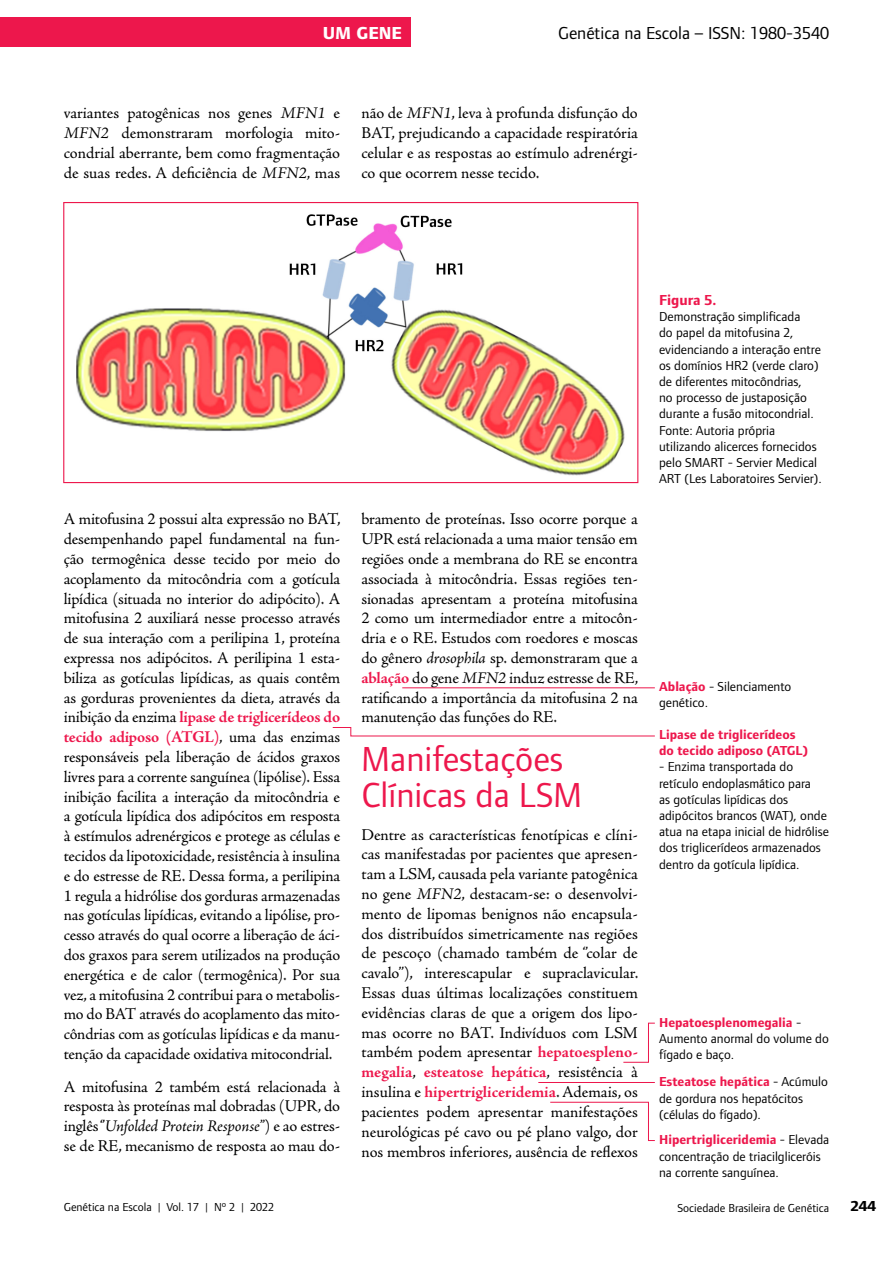
<style>
.page{position:relative;width:893px;height:1263px;background:#fff}
.page>*{position:absolute;margin:0;border:0;box-sizing:border-box;transform-origin:0 0}
.t1{font:36px/36px "Foundry Form Sans";color:#ed174c}
.t2{font:18px "Foundry Form Sans";color:#000}
.t3{font:800 18px "Foundry Form Sans";color:#fff}
.t4{font:16.5px/19.8px "Adobe Jenson Pro";letter-spacing:-.01em;color:#000;text-align:justify}
.t5{font:700 15px "Foundry Form Sans";color:#ed174c}
.t6{font:800 15px "Foundry Form Sans";color:#000}
.t7{font:13.5px/16.2px "Foundry Form Sans";color:#000}
.t8{font:700 13.5px/16.2px "Foundry Form Sans";color:#ed174c}
.t9{font:12px "Foundry Form Sans";color:#000}
.s1{font-style:italic}
.s2{font-weight:700;color:#ed174c}
</style>
<div class="page">
<img style="left:76px;top:214px;width:549px;height:262px">
<div style="left:63px;top:202px;width:575px;height:281px;border:1px solid #ed174c"></div>
<hr style="left:402px;top:687px;width:253px;height:1px;background:#ed174c">
<svg style="left:332px;top:727px;width:323px;height:10px"></svg>
<hr style="left:538px;top:1082px;width:117px;height:1px;background:#ed174c">
<svg style="left:550px;top:1101px;width:105px;height:40px"></svg>
<svg style="left:623px;top:1022px;width:32px;height:41px"></svg>
<div style="left:0;top:17px;width:411px;height:30px;background:#ed174c"></div>
<p class="t3" style="left:323px;top:23px;width:81px">UM GENE</p>
<p class="t2" style="left:558px;top:23px;width:273px">Genética na Escola – ISSN: 1980-3540</p>
<p class="t4" style="left:64px;top:103px;width:278px">variantes patogênicas nos genes <span class="s1">MFN1</span> e <span class="s1">MFN2</span> demonstraram morfologia mito&shy;condrial aberrante, bem como fragmentação de suas redes. A deficiência de <span class="s1">MFN2</span>, mas</p>
<p class="t4" style="left:361px;top:103px;width:278px">não de <span class="s1">MFN1</span>, leva à profunda disfunção do BAT, prejudicando a capacidade respiratória celular e as respostas ao estímulo adrenérgi&shy;co que ocorrem nesse tecido.</p>
<p class="t4" style="left:64px;top:509px;width:278px">A mitofusina 2 possui alta expressão no BAT, desempenhando papel fundamental na fun&shy;ção termogênica desse tecido por meio do acoplamento da mitocôndria com a gotícula lipídica (situada no interior do adipócito). A mitofusina 2 auxiliará nesse processo através de sua interação com a perilipina 1, proteína expressa nos adipócitos. A perilipina 1 esta&shy;biliza as gotículas lipídicas, as quais contêm as gorduras provenientes da dieta, através da inibição da enzima <span class="s2">lipase de triglicerídeos do tecido adiposo (ATGL)</span>, uma das enzimas responsáveis pela liberação de ácidos graxos livres para a corrente sanguínea (lipólise). Essa inibição facilita a interação da mitocôndria e a gotícula lipídica dos adipócitos em resposta à estímulos adrenérgicos e protege as células e tecidos da lipotoxicidade, resistência à insulina e do estresse de RE. Dessa forma, a perilipina 1 regula a hidrólise dos gorduras armazenadas nas gotículas lipídicas, evitando a lipólise, pro&shy;cesso através do qual ocorre a liberação de áci&shy;dos graxos para serem utilizados na produção energética e de calor (termogênica). Por sua vez, a mitofusina 2 contribui para o metabolis&shy;mo do BAT através do acoplamento das mito&shy;côndrias com as gotículas lipídicas e da manu&shy;tenção da capacidade oxidativa mitocondrial.</p>
<p class="t4" style="left:64px;top:1077px;width:278px">A mitofusina 2 também está relacionada à resposta às proteínas mal dobradas (UPR, do inglês ‘’<span class="s1">Unfolded Protein Response’’</span>) e ao estres&shy;se de RE, mecanismo de resposta ao mau do-</p>
<p class="t4" style="left:361px;top:509px;width:278px">bramento de proteínas. Isso ocorre porque a UPR está relacionada a uma maior tensão em regiões onde a membrana do RE se encontra associada à mitocôndria. Essas regiões ten&shy;sionadas apresentam a proteína mitofusina 2 como um intermediador entre a mitocôn&shy;dria e o RE. Estudos com roedores e moscas do gênero <span class="s1">drosophila</span> sp. demonstraram que a <span class="s2">ablação</span> do gene <span class="s1">MFN2</span> induz estresse de RE, ratificando a importância da mitofusina 2 na manutenção das funções do RE.</p>
<p class="t1" style="left:361px;top:741px;width:222px">Manifestações<br>Clínicas da LSM</p>
<p class="t4" style="left:361px;top:825px;width:278px">Dentre as características fenotípicas e clíni&shy;cas manifestadas por pacientes que apresen&shy;tam a LSM, causada pela variante patogênica no gene <span class="s1">MFN2</span>, destacam-se: o desenvolvi&shy;mento de lipomas benignos não encapsula&shy;dos distribuídos simetricamente nas regiões de pescoço (chamado também de ‘’colar de cavalo’’), interescapular e supraclavicular.<br>Essas duas últimas localizações constituem evidências claras de que a origem dos lipo&shy;mas ocorre no BAT. Indivíduos com LSM também podem apresentar <span class="s2">hepatoespleno&shy;megalia</span>, <span class="s2">esteatose hepática</span>, resistência à insulina e <span class="s2">hipertrigliceridemia</span>. Ademais, os pacientes podem apresentar manifestações neurológicas pé cavo ou pé plano valgo, dor nos membros inferiores, ausência de reflexos</p>
<p class="t5" style="left:659px;top:291px;width:59px">Figura 5.</p>
<p class="t7" style="left:659px;top:308px;width:164px">Demonstração simplificada<br>do papel da mitofusina 2, evidenciando a interação entre os domínios HR2 (verde claro) de diferentes mitocôndrias,<br>no processo de justaposição durante a fusão mitocondrial.<br>Fonte: Autoria própria utilizando alicerces fornecidos pelo SMART - Servier Medical<br>ART (Les Laboratoires Servier).</p>
<p class="t7" style="left:659px;top:678px;width:134px"><span class="s2">Ablação</span> - Silenciamento genético.</p>
<p class="t8" style="left:659px;top:726px;width:150px">Lipase de triglicerídeos do tecido adiposo (ATGL)</p>
<p class="t7" style="left:659px;top:759px;width:171px">- Enzima transportada do retículo endoplasmático para<br>as gotículas lipídicas dos adipócitos brancos (WAT), onde atua na etapa inicial de hidrólise dos triglicerídeos armazenados dentro da gotícula lipídica.</p>
<p class="t7" style="left:659px;top:1014px;width:171px"><span class="s2">Hepatoesplenomegalia</span> -<br>Aumento anormal do volume do fígado e baço.</p>
<p class="t7" style="left:659px;top:1074px;width:170px"><span class="s2">Esteatose hepática</span> - Acúmulo de gordura nos hepatócitos (células do fígado).</p>
<p class="t7" style="left:659px;top:1132px;width:172px"><span class="s2">Hipertrigliceridemia</span> - Elevada concentração de triacilgliceróis na corrente sanguínea.</p>
<p class="t9" style="left:64px;top:1200px;width:212px">Genética na Escola | Vol. 17 | Nº 2 | 2022</p>
<p class="t9" style="left:677px;top:1202px;width:153px">Sociedade Brasileira de Genética</p>
<p class="t6" style="left:850px;top:1198px;width:27px">244</p>
</div>
